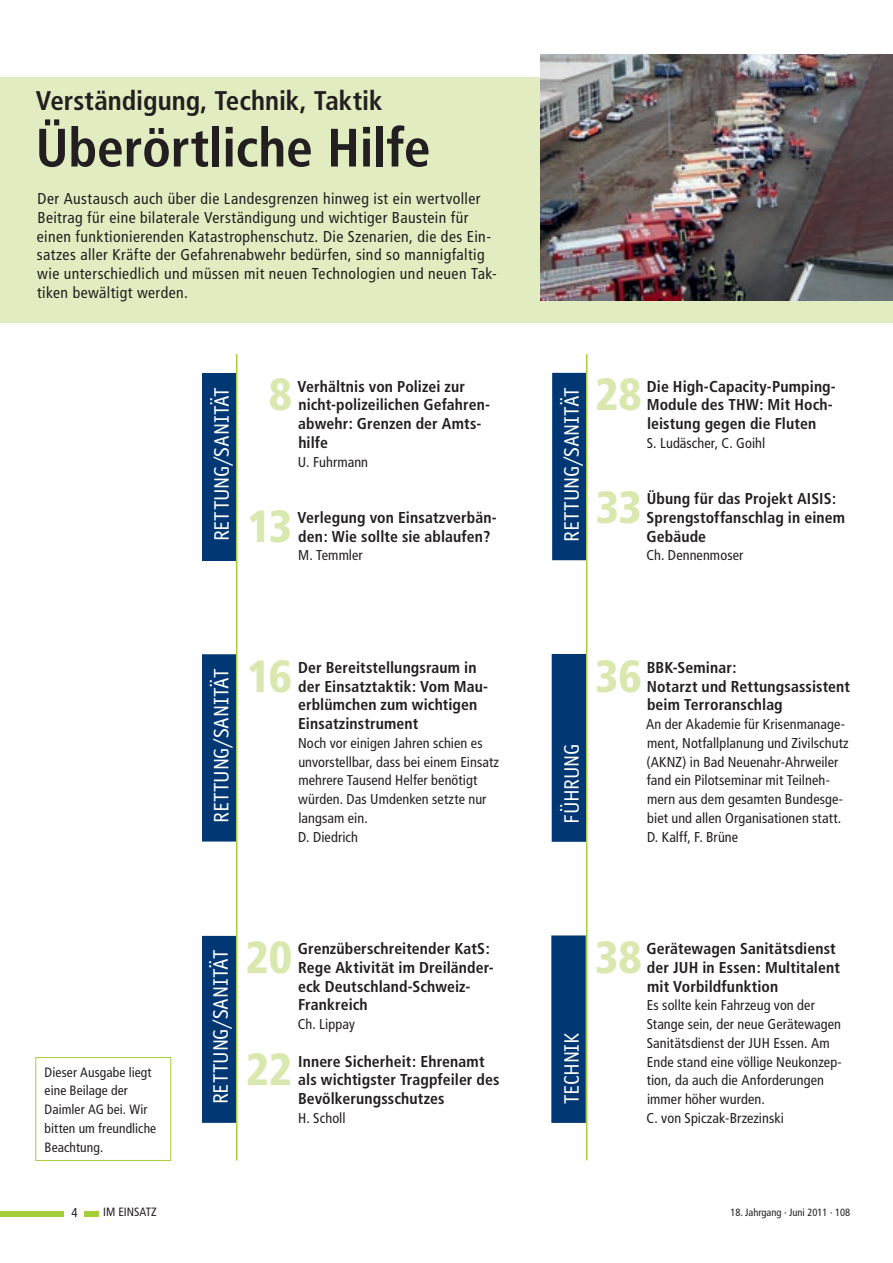
<style>
.page{position:relative;width:893px;height:1263px;background:#fff}
.page>*{position:absolute;margin:0;border:0;box-sizing:border-box;transform-origin:0 0}
.t1{font:700 condensed 54px "Frutiger";letter-spacing:-.005em;color:#231f20}
.t2{font:900 condensed 45px "Frutiger";letter-spacing:-.005em;color:#d9e8ae}
.t3{font:700 condensed 27px "Frutiger";color:#231f20}
.t4{font:21px "Officina Sans";letter-spacing:-.005em;color:#fff}
.t5{font:700 condensed 15.75px/18.8px "Frutiger";letter-spacing:.005em;color:#231f20}
.t6{font:condensed 15.75px/18.8px "Frutiger";letter-spacing:.025em;color:#231f20}
.t7{font:condensed 14.25px/18.8px "Frutiger";letter-spacing:.005em;color:#231f20}
.t8{font:condensed 13.5px/18.8px "Frutiger";letter-spacing:.005em;color:#231f20}
.t9{font:condensed 12.75px "Frutiger";color:#231f20}
.t10{font:condensed 12px "Frutiger";color:#231f20}
.t11{font:condensed 10.5px "Frutiger";color:#231f20}
</style>
<div class="page">
<div style="left:0;top:1211px;width:64px;height:5px;background:#a6ce39"></div>
<div style="left:85px;top:1211px;width:14px;height:5px;background:#a6ce39"></div>
<div style="left:203px;top:937px;width:33px;height:185px;background:#013874"></div>
<div style="left:202px;top:936px;width:35px;height:187px;border:2px solid #013874"></div>
<div style="left:552px;top:936px;width:33px;height:186px;background:#013874"></div>
<div style="left:551px;top:935px;width:35px;height:188px;border:2px solid #013874"></div>
<div style="left:0;top:77px;width:893px;height:246px;background:#e1edc1"></div>
<div style="left:202px;top:373px;width:35px;height:187px;background:#013874"></div>
<div style="left:203px;top:655px;width:33px;height:186px;background:#013874"></div>
<div style="left:202px;top:654px;width:34px;height:187px;border:2px solid #013874"></div>
<div style="left:553px;top:374px;width:33px;height:185px;background:#013874"></div>
<div style="left:552px;top:373px;width:35px;height:187px;border:2px solid #013874"></div>
<div style="left:552px;top:655px;width:34px;height:186px;background:#013874"></div>
<hr style="left:586px;top:354px;width:1px;height:806px;background:#a6ce39">
<hr style="left:236px;top:354px;width:1px;height:806px;background:#a6ce39">
<img style="left:540px;top:54px;width:353px;height:247px">
<div style="left:35px;top:1057px;width:136px;height:104px;border:1px solid #a6ce39"></div>
<h3 class="t3" style="left:36px;top:85px;width:348px">Verständigung, Technik, Taktik</h3>
<h1 class="t1" style="left:36px;top:116px;width:397px">Überörtliche Hilfe</h1>
<p class="t6" style="left:37px;top:189px;width:462px">Der Austausch auch über die Landesgrenzen hinweg ist ein wertvoller Beitrag für eine bilaterale Verständigung und wichtiger Baustein für einen funktionierenden Katastrophenschutz. Die Szenarien, die des Ein&shy;satzes aller Kräfte der Gefahrenabwehr bedürfen, sind so mannigfaltig wie unterschiedlich und müssen mit neuen Technologien und neuen Tak&shy;tiken bewältigt werden.</p>
<h2 class="t2" style="left:269px;top:368px;width:25px">8</h2>
<h2 class="t2" style="left:595px;top:368px;width:48px">28</h2>
<p class="t5" style="left:298px;top:377px;width:194px">Verhältnis von Polizei zur nicht-polizeilichen Gefahren&shy;abwehr: Grenzen der Amts&shy;hilfe</p>
<p class="t7" style="left:298px;top:452px;width:72px">U. Fuhrmann</p>
<p class="t5" style="left:647px;top:377px;width:191px">Die High-Capacity-Pumping-<br>Module des THW: Mit Hoch&shy;leistung gegen die Fluten</p>
<p class="t7" style="left:647px;top:434px;width:120px">S. Ludäscher, C. Goihl</p>
<h3 class="t4" style="left:210px;top:541px;width:156px;rotate:-90deg">RETTUNG/SANITÄT</h3>
<h3 class="t4" style="left:560px;top:542px;width:156px;rotate:-90deg">RETTUNG/SANITÄT</h3>
<p class="t5" style="left:646px;top:489px;width:200px">Übung für das Projekt AISIS:<br>Sprengstoffanschlag in einem<br>Gebäude</p>
<p class="t7" style="left:646px;top:546px;width:98px">Ch. Dennenmoser</p>
<h2 class="t2" style="left:596px;top:480px;width:48px">33</h2>
<h2 class="t2" style="left:247px;top:499px;width:46px">13</h2>
<p class="t5" style="left:298px;top:508px;width:201px">Verlegung von Einsatzverbän&shy;den: Wie sollte sie ablaufen?</p>
<p class="t7" style="left:298px;top:546px;width:66px">M. Temmler</p>
<p class="t8" style="left:45px;top:1062px;width:108px">Dieser Ausgabe liegt eine Beilage der</p>
<p class="t8" style="left:45px;top:1100px;width:113px">Daimler AG bei. Wir bitten um freundliche<br>Beachtung.</p>
<p class="t9" style="left:71px;top:1205px;width:8px">4</p>
<p class="t10" style="left:103px;top:1205px;width:55px">IM EINSATZ</p>
<h3 class="t4" style="left:209px;top:823px;width:156px;rotate:-90deg">RETTUNG/SANITÄT</h3>
<h2 class="t2" style="left:247px;top:649px;width:47px">16</h2>
<p class="t5" style="left:298px;top:658px;width:192px">Der Bereitstellungsraum in der Einsatztaktik: Vom Mau&shy;erblümchen zum wichtigen<br>Einsatzinstrument</p>
<p class="t7" style="left:298px;top:734px;width:203px">Noch vor einigen Jahren schien es unvorstellbar, dass bei einem Einsatz mehrere Tausend Helfer benötigt würden. Das Umdenken setzte nur langsam ein.<br>D. Diedrich</p>
<h3 class="t4" style="left:560px;top:824px;width:81px;rotate:-90deg">FÜHRUNG</h3>
<h2 class="t2" style="left:595px;top:649px;width:48px">36</h2>
<p class="t5" style="left:647px;top:658px;width:205px">BBK-Seminar:<br>Notarzt und Rettungsassistent beim Terroranschlag</p>
<p class="t7" style="left:646px;top:715px;width:204px">An der Akademie für Krisenmanage&shy;ment, Notfallplanung und Zivilschutz (AKNZ) in Bad Neuenahr-Ahrweiler fand ein Pilotseminar mit Teilneh&shy;mern aus dem gesamten Bundesge&shy;biet und allen Organisationen statt.<br>D. Kalff, F. Brüne</p>
<h3 class="t4" style="left:208px;top:1104px;width:156px;rotate:-90deg">RETTUNG/SANITÄT</h3>
<h2 class="t2" style="left:245px;top:930px;width:48px">20</h2>
<h2 class="t2" style="left:595px;top:930px;width:48px">38</h2>
<p class="t5" style="left:298px;top:939px;width:198px">Grenzüberschreitender KatS:<br>Rege Aktivität im Dreiländer&shy;eck Deutschland-Schweiz-<br>Frankreich</p>
<p class="t7" style="left:298px;top:1015px;width:58px">Ch. Lippay</p>
<p class="t5" style="left:298px;top:1052px;width:203px">Innere Sicherheit: Ehrenamt als wichtigster Tragpfeiler des<br>Bevölkerungsschutzes</p>
<p class="t7" style="left:298px;top:1109px;width:49px">H. Scholl</p>
<p class="t5" style="left:646px;top:939px;width:195px">Gerätewagen Sanitätsdienst der JUH in Essen: Multitalent mit Vorbildfunktion</p>
<p class="t7" style="left:646px;top:996px;width:197px">Es sollte kein Fahrzeug von der<br>Stange sein, der neue Gerätewagen<br>Sanitätsdienst der JUH Essen. Am<br>Ende stand eine völlige Neukonzep&shy;tion, da auch die Anforderungen immer höher wurden.<br>C. von Spiczak-Brzezinski</p>
<h3 class="t4" style="left:559px;top:1104px;width:72px;rotate:-90deg">TECHNIK</h3>
<h2 class="t2" style="left:246px;top:1043px;width:48px">22</h2>
<p class="t11" style="left:731px;top:1207px;width:121px">18. Jahrgang · Juni 2011 · 108</p>
</div>
